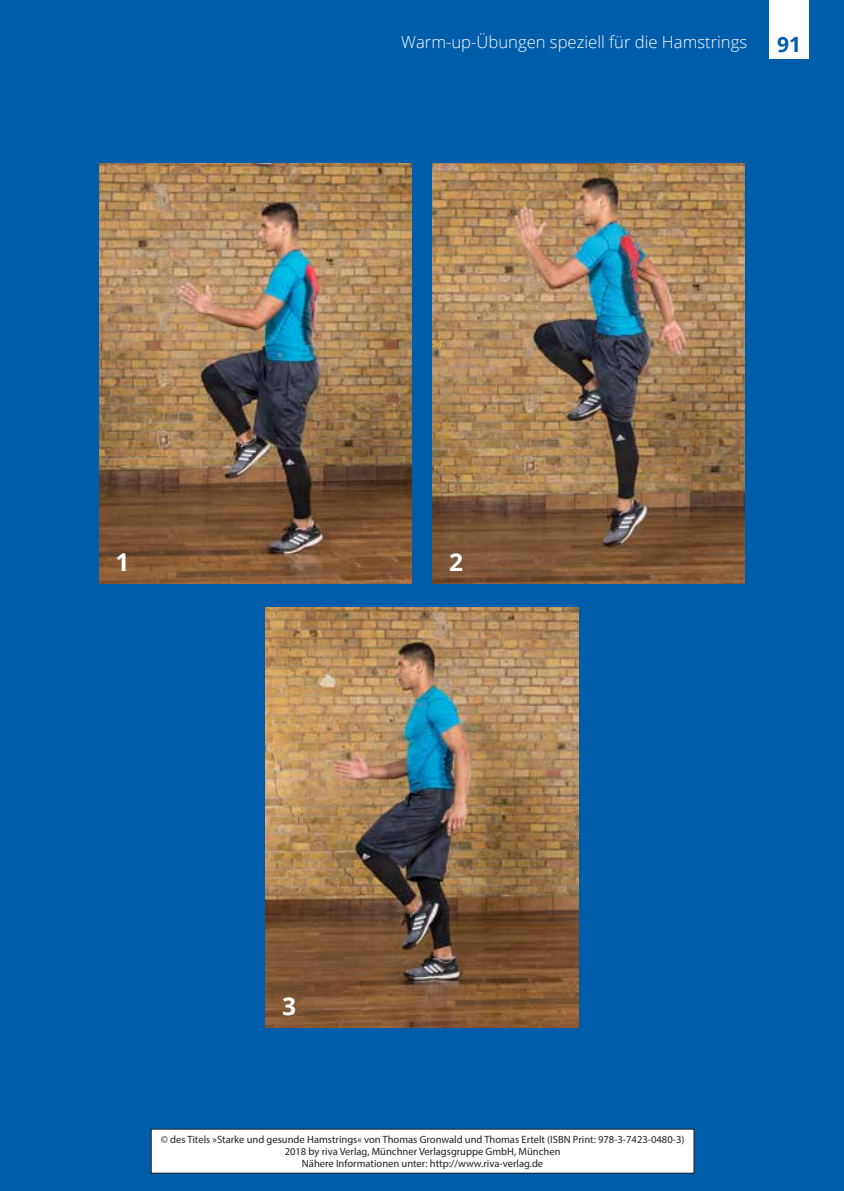
<style>
.page{position:relative;width:844px;height:1191px;background:#fff}
.page>*{position:absolute;margin:0;border:0;box-sizing:border-box;transform-origin:0 0}
.t1{font:700 24.5px "Open Sans";color:#fff}
.t2{font:700 21px "Open Sans";color:#005da9}
.t3{font:300 16.62px "Open Sans";color:#fff}
.t4{font:10.5px/12.2px "Myriad Pro";color:#231f20;text-align:center}
</style>
<div class="page">
<div style="left:0;top:0;width:843px;height:1191px;background:#005da9"></div>
<div style="left:769px;top:0;width:39px;height:59px;background:#fff"></div>
<img style="left:99px;top:164px;width:312px;height:420px">
<img style="left:266px;top:607px;width:312px;height:420px">
<img style="left:432px;top:164px;width:312px;height:420px">
<div style="left:151px;top:1129px;width:542px;height:44px;background:#fff"></div>
<h3 class="t3" style="left:401px;top:31px;width:347px">Warm-up-Übungen speziell für die Hamstrings</h3>
<h2 class="t2" style="left:776px;top:29px;width:25px">91</h2>
<h1 class="t1" style="left:115px;top:544px;width:15px">1</h1>
<h1 class="t1" style="left:449px;top:544px;width:15px">2</h1>
<h1 class="t1" style="left:282px;top:988px;width:15px">3</h1>
<p class="t4" style="left:161px;top:1133px;width:525px">© des Titels »Starke und gesunde Hamstrings« von Thomas Gronwald und Thomas Ertelt (ISBN Print: 978-3-7423-0480-3)<br>2018 by riva Verlag, Münchner Verlagsgruppe GmbH, München<br>Nähere Informationen unter: http://www.riva-verlag.de</p>
</div>
